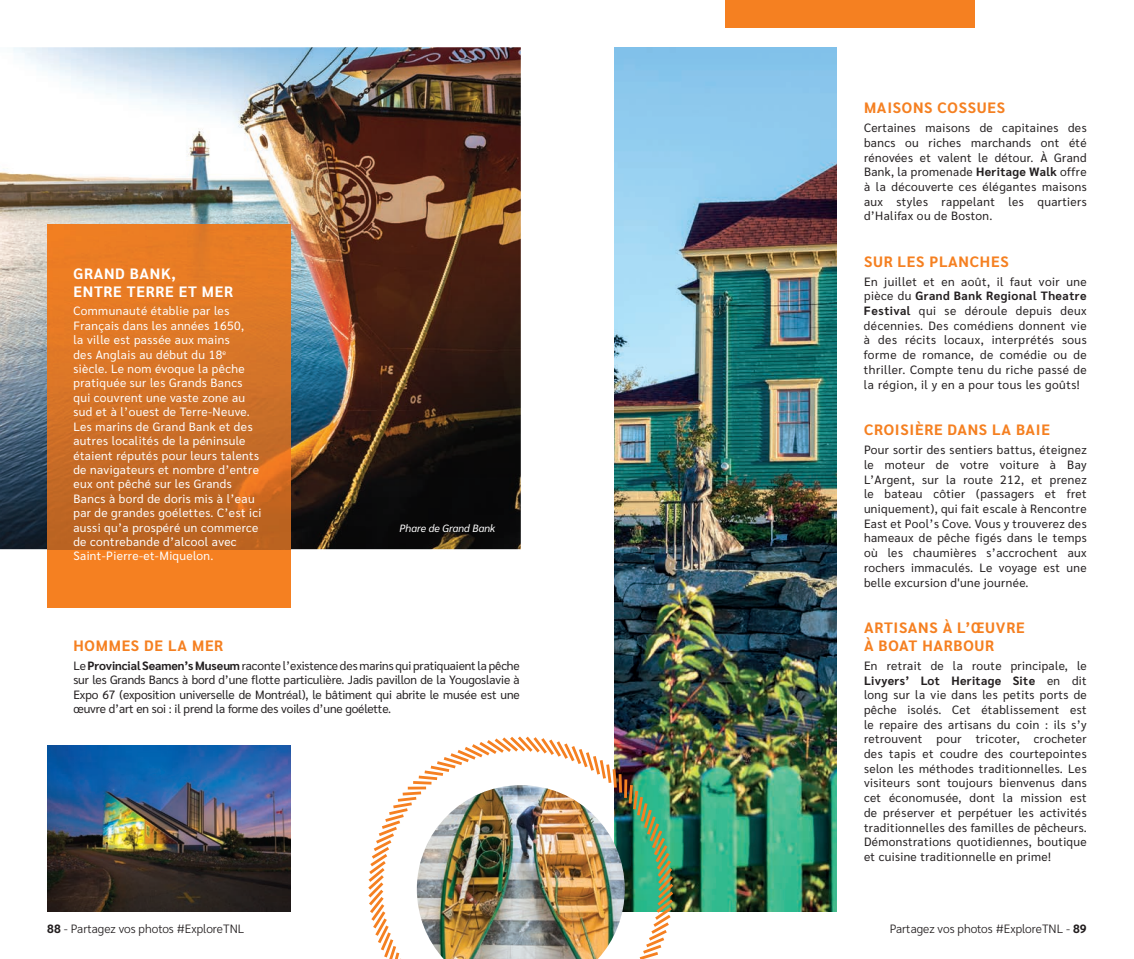
<style>
.page{position:relative;width:1134px;height:959px;background:#fff}
.page>*{position:absolute;margin:0;border:0;box-sizing:border-box;transform-origin:0 0}
.t1{font:700 15px/18px "Sarabun";letter-spacing:.05em;color:#f58021}
.t2{font:700 15px/18px "Sarabun";letter-spacing:.05em;color:#fff}
.t3{font:12px/14.7px "Sarabun";letter-spacing:.03em;color:#231f20;text-align:justify}
.t4{font:12px/14.4px "Sarabun";letter-spacing:.03em;color:#fff}
.t5{font:300 12px "Sarabun";color:#231f20}
.t6{font:italic 10.5px "Sarabun";color:#fff}
.s1{font-weight:700}
</style>
<div class="page">
<img style="left:0;top:47px;width:521px;height:502px">
<img style="left:47px;top:745px;width:244px;height:166px">
<div style="left:726px;top:0;width:249px;height:28px;background:#f58021"></div>
<img style="left:614px;top:47px;width:223px;height:864px">
<img style="left:368px;top:733px;width:308px;height:225px">
<div style="left:47px;top:549px;width:244px;height:58px;background:#f58021"></div>
<img style="left:47px;top:225px;width:244px;height:324px">
<p class="t2" style="left:73px;top:264px;width:161px">GRAND BANK,<br>ENTRE TERRE ET MER</p>
<p class="t4" style="left:73px;top:304px;width:189px">Communauté établie par les<br>Français dans les années 1650,<br>la ville est passée aux mains<br>des Anglais au début du 18<sup>e </sup>siècle. Le nom évoque la pêche pratiquée sur les Grands Bancs qui couvrent une vaste zone au sud et à l’ouest de Terre-Neuve.<br>Les marins de Grand Bank et des autres localités de la péninsule étaient réputés pour leurs talents de navigateurs et nombre d’entre eux ont pêché sur les Grands<br>Bancs à bord de doris mis à l’eau par de grandes goélettes. C’est ici aussi qu’a prospéré un commerce de contrebande d’alcool avec<br>Saint-Pierre-et-Miquelon.</p>
<p class="t6" style="left:400px;top:522px;width:97px">Phare de Grand Bank</p>
<p class="t1" style="left:73px;top:637px;width:151px">HOMMES DE LA MER</p>
<p class="t3" style="left:73px;top:658px;width:448px">Le <span class="s1">Provincial Seamen’s Museum</span> raconte l’existence des marins qui pratiquaient la pêche sur les Grands Bancs à bord d’une flotte particulière. Jadis pavillon de la Yougoslavie à Expo 67 (exposition universelle de Montréal), le bâtiment qui abrite le musée est une œuvre d’art en soi : il prend la forme des voiles d’une goélette.</p>
<p class="t1" style="left:864px;top:99px;width:142px">MAISONS COSSUES</p>
<p class="t3" style="left:864px;top:121px;width:224px">Certaines maisons de capitaines des bancs ou riches marchands ont été rénovées et valent le détour. À Grand Bank, la promenade <span class="s1">Heritage Walk</span> offre à la découverte ces élégantes maisons aux styles rappelant les quartiers d’Halifax ou de Boston.</p>
<p class="t1" style="left:864px;top:253px;width:146px">SUR LES PLANCHES</p>
<p class="t3" style="left:864px;top:274px;width:224px">En juillet et en août, il faut voir une pièce du <span class="s1">Grand Bank Regional Theatre Festival</span> qui se déroule depuis deux décennies. Des comédiens donnent vie à des récits locaux, interprétés sous forme de romance, de comédie ou de thriller. Compte tenu du riche passé de la région, il y en a pour tous les goûts!</p>
<p class="t1" style="left:864px;top:421px;width:188px">CROISIÈRE DANS LA BAIE</p>
<p class="t3" style="left:864px;top:442px;width:224px">Pour sortir des sentiers battus, éteignez le moteur de votre voiture à Bay L’Argent, sur la route 212, et prenez le bateau côtier (passagers et fret uniquement), qui fait escale à Rencontre East et Pool’s Cove. Vous y trouverez des hameaux de pêche figés dans le temps où les chaumières s’accrochent aux rochers immaculés. Le voyage est une belle excursion d'une journée.</p>
<p class="t1" style="left:864px;top:619px;width:162px">ARTISANS À L’ŒUVRE<br>À BOAT HARBOUR</p>
<p class="t3" style="left:864px;top:658px;width:224px">En retrait de la route principale, le <span class="s1">Livyers’ Lot Heritage Site</span> en dit long sur la vie dans les petits ports de pêche isolés. Cet établissement est le repaire des artisans du coin : ils s’y retrouvent pour tricoter, crocheter des tapis et coudre des courtepointes selon les méthodes traditionnelles. Les visiteurs sont toujours bienvenus dans cet économusée, dont la mission est de préserver et perpétuer les activités traditionnelles des familles de pêcheurs.<br>Démonstrations quotidiennes, boutique et cuisine traditionnelle en prime!</p>
<p class="t5" style="left:47px;top:922px;width:199px"><span class="s1">88</span> - Partagez vos photos #ExploreTNL</p>
<p class="t5" style="left:890px;top:922px;width:199px">Partagez vos photos #ExploreTNL - <span class="s1">89</span></p>
</div>
